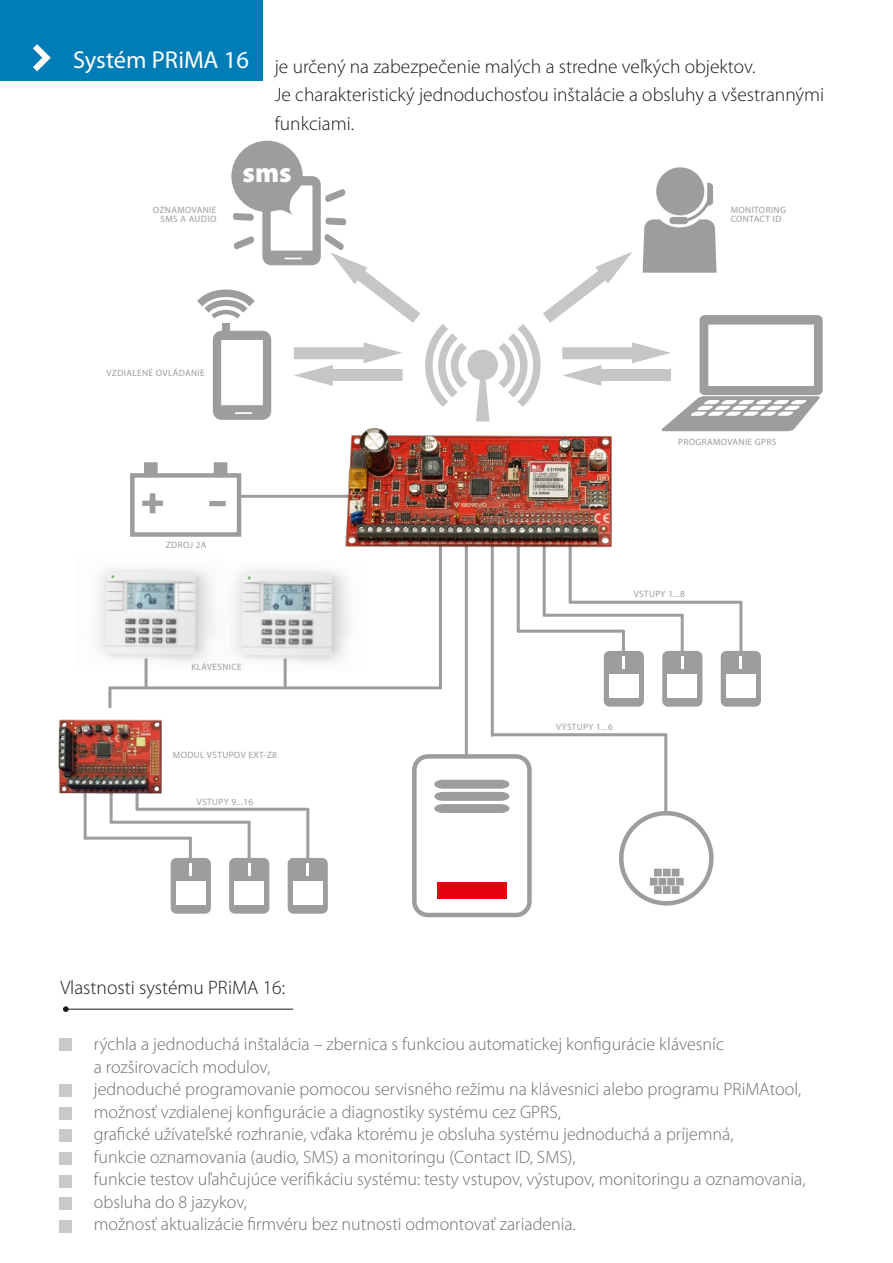
<style>
.page{position:relative;width:893px;height:1263px;background:#fff}
.page>*{position:absolute;margin:0;border:0;box-sizing:border-box;transform-origin:0 0}
.t1{font:900 27.75px "Myriad Pro";color:#fff}
.t2{font:24.45px "Myriad Pro";color:#fff}
.t3{font:300 19.5px/28.5px "Myriad Pro";color:#1a1a18}
.t4{font:300 18px/22.5px "Myriad Pro";color:#6f6f6e}
.t5{font:9.15px/9.1px "Myriad Pro";letter-spacing:.04em;color:#9c9d9d;text-align:right}
</style>
<div class="page">
<img style="left:0;top:0;width:789px;height:1233px">
<img style="left:75px;top:558px;width:150px;height:113px">
<img style="left:212px;top:559px;width:149px;height:113px">
<div style="left:619px;top:811px;width:95px;height:94px;border:4px solid #9c9d9d;border-radius:50%"></div>
<div style="left:654px;top:869px;width:8px;height:7px;background:#9c9d9d;border:2px solid #9c9d9d"></div>
<div style="left:663px;top:869px;width:8px;height:7px;background:#9c9d9d;border:2px solid #9c9d9d"></div>
<div style="left:672px;top:869px;width:7px;height:7px;background:#9c9d9d"></div>
<svg style="left:654px;top:886px;width:8px;height:8px"></svg>
<svg style="left:663px;top:886px;width:8px;height:8px"></svg>
<div style="left:672px;top:886px;width:7px;height:8px;background:#9c9d9d;border:2px solid #9c9d9d"></div>
<div style="left:650px;top:878px;width:7px;height:7px;background:#9c9d9d"></div>
<div style="left:658px;top:878px;width:8px;height:7px;background:#9c9d9d;border:2px solid #9c9d9d"></div>
<div style="left:667px;top:878px;width:8px;height:7px;background:#9c9d9d;border:2px solid #9c9d9d"></div>
<div style="left:676px;top:878px;width:8px;height:7px;background:#9c9d9d;border:2px solid #9c9d9d"></div>
<div style="left:412px;top:754px;width:120px;height:163px;border:4px solid #9c9d9d;border-radius:14px"></div>
<svg style="left:434px;top:780px;width:75px;height:33px"></svg>
<div style="left:437px;top:882px;width:69px;height:16px;background:#e3000f"></div>
<div style="left:130px;top:473px;width:111px;height:64px;border:4px solid #9c9d9d"></div>
<svg style="left:141px;top:492px;width:23px;height:22px"></svg>
<div style="left:209px;top:501px;width:17px;height:5px;background:#9c9d9d;border:2px solid #9c9d9d"></div>
<div style="left:144px;top:462px;width:14px;height:14px;background:#9c9d9d;border:2px solid #9c9d9d"></div>
<div style="left:214px;top:462px;width:13px;height:14px;background:#9c9d9d;border:2px solid #9c9d9d"></div>
<hr style="left:239px;top:495px;width:122px;height:3px;background:#9c9d9d">
<hr style="left:110px;top:686px;width:330px;height:3px;background:#9c9d9d">
<hr style="left:145px;top:659px;width:3px;height:28px;background:#9c9d9d">
<hr style="left:108px;top:688px;width:3px;height:19px;background:#9c9d9d">
<hr style="left:284px;top:659px;width:3px;height:28px;background:#9c9d9d">
<hr style="left:465px;top:545px;width:3px;height:211px;background:#9c9d9d">
<hr style="left:664px;top:735px;width:3px;height:78px;background:#9c9d9d">
<hr style="left:491px;top:545px;width:3px;height:190px;background:#9c9d9d">
<div style="left:604px;top:651px;width:40px;height:56px;background:#9c9d9d;border-radius:6px"></div>
<div style="left:609px;top:674px;width:29px;height:24px;background:#fff"></div>
<svg style="left:623px;top:656px;width:2px;height:12px"></svg>
<div style="left:662px;top:651px;width:40px;height:56px;background:#9c9d9d;border-radius:6px"></div>
<div style="left:668px;top:674px;width:29px;height:24px;background:#fff"></div>
<svg style="left:681px;top:656px;width:2px;height:12px"></svg>
<div style="left:721px;top:651px;width:40px;height:56px;background:#9c9d9d;border-radius:6px"></div>
<div style="left:726px;top:674px;width:29px;height:24px;background:#fff"></div>
<svg style="left:740px;top:656px;width:2px;height:12px"></svg>
<hr style="left:517px;top:545px;width:3px;height:86px;background:#9c9d9d">
<hr style="left:543px;top:545px;width:3px;height:70px;background:#9c9d9d">
<hr style="left:622px;top:631px;width:3px;height:22px;background:#9c9d9d">
<hr style="left:681px;top:615px;width:3px;height:38px;background:#9c9d9d">
<hr style="left:739px;top:602px;width:3px;height:51px;background:#9c9d9d">
<hr style="left:569px;top:545px;width:3px;height:57px;background:#9c9d9d">
<hr style="left:570px;top:601px;width:171px;height:3px;background:#9c9d9d">
<hr style="left:544px;top:614px;width:138px;height:3px;background:#9c9d9d">
<hr style="left:518px;top:630px;width:105px;height:3px;background:#9c9d9d">
<div style="left:171px;top:858px;width:40px;height:56px;background:#9c9d9d;border-radius:6px"></div>
<div style="left:176px;top:881px;width:29px;height:24px;background:#fff"></div>
<svg style="left:190px;top:863px;width:2px;height:12px"></svg>
<div style="left:229px;top:858px;width:40px;height:56px;background:#9c9d9d;border-radius:6px"></div>
<div style="left:235px;top:881px;width:29px;height:24px;background:#fff"></div>
<svg style="left:248px;top:863px;width:2px;height:12px"></svg>
<div style="left:288px;top:858px;width:40px;height:56px;background:#9c9d9d;border-radius:6px"></div>
<div style="left:293px;top:881px;width:29px;height:24px;background:#fff"></div>
<svg style="left:307px;top:863px;width:2px;height:12px"></svg>
<hr style="left:84px;top:752px;width:3px;height:86px;background:#9c9d9d">
<hr style="left:110px;top:752px;width:3px;height:70px;background:#9c9d9d">
<hr style="left:189px;top:838px;width:3px;height:22px;background:#9c9d9d">
<hr style="left:248px;top:822px;width:3px;height:38px;background:#9c9d9d">
<hr style="left:306px;top:809px;width:3px;height:51px;background:#9c9d9d">
<hr style="left:136px;top:752px;width:3px;height:57px;background:#9c9d9d">
<hr style="left:137px;top:808px;width:171px;height:3px;background:#9c9d9d">
<hr style="left:111px;top:821px;width:138px;height:3px;background:#9c9d9d">
<hr style="left:85px;top:837px;width:105px;height:3px;background:#9c9d9d">
<hr style="left:492px;top:733px;width:174px;height:3px;background:#9c9d9d">
<hr style="left:439px;top:540px;width:3px;height:148px;background:#9c9d9d">
<img style="left:56px;top:717px;width:107px;height:79px">
<img style="left:335px;top:431px;width:289px;height:155px">
<svg style="left:192px;top:141px;width:631px;height:290px"></svg>
<div style="left:0;top:0;width:262px;height:80px;background:#007db7"></div>
<svg style="left:33px;top:44px;width:18px;height:28px"></svg>
<hr style="left:66px;top:1009px;width:227px;height:1px;background:#1a1a18">
<svg style="left:63px;top:1006px;width:6px;height:6px"></svg>
<div style="left:59px;top:1038px;width:12px;height:12px;background:#c8c9c9"></div>
<div style="left:59px;top:1084px;width:12px;height:13px;background:#c8c9c9"></div>
<div style="left:59px;top:1107px;width:12px;height:12px;background:#c8c9c9"></div>
<div style="left:59px;top:1129px;width:12px;height:13px;background:#c8c9c9"></div>
<div style="left:59px;top:1152px;width:12px;height:13px;background:#c8c9c9"></div>
<div style="left:59px;top:1175px;width:12px;height:12px;background:#c8c9c9"></div>
<div style="left:59px;top:1220px;width:12px;height:12px;background:#c8c9c9"></div>
<div style="left:59px;top:1197px;width:12px;height:13px;background:#c8c9c9"></div>
<h2 class="t2" style="left:73px;top:46px;width:177px">Systém PRiMA 16</h2>
<p class="t3" style="left:275px;top:52px;width:551px">je určený na zabezpečenie malých a stredne veľkých objektov.<br>Je charakteristický jednoduchosťou inštalácie a obsluhy a všestrannými funkciami.</p>
<h1 class="t1" style="left:243px;top:157px;width:51px">sms</h1>
<p class="t5" style="left:153px;top:205px;width:65px">OZNAMOVANIE<br>SMS A AUDIO</p>
<p class="t5" style="left:731px;top:205px;width:57px;text-align:left">MONITORING<br>CONTACT ID</p>
<p class="t5" style="left:106px;top:369px;width:100px">VZDIALENÉ OVLÁDANIE</p>
<p class="t5" style="left:166px;top:541px;width:42px">ZDROJ 2A</p>
<p class="t5" style="left:191px;top:663px;width:52px">KLÁVESNICE</p>
<p class="t5" style="left:173px;top:750px;width:106px">MODUL VSTUPOV EXT-Z8</p>
<p class="t5" style="left:197px;top:797px;width:58px">VSTUPY 9...16</p>
<p class="t5" style="left:678px;top:438px;width:100px">PROGRAMOVANIE GPRS</p>
<p class="t5" style="left:634px;top:589px;width:53px">VSTUPY 1...8</p>
<p class="t5" style="left:556px;top:722px;width:58px">VÝSTUPY 1...6</p>
<p class="t3" style="left:60px;top:973px;width:226px">Vlastnosti systému PRiMA 16:</p>
<p class="t4" style="left:94px;top:1033px;width:713px">rýchla a jednoduchá inštalácia – zbernica s funkciou automatickej konfigurácie klávesníc<br>a rozširovacích modulov,<br>jednoduché programovanie pomocou servisného režimu na klávesnici alebo programu PRiMAtool, možnosť vzdialenej konfigurácie a diagnostiky systému cez GPRS,<br>grafické užívateľské rozhranie, vďaka ktorému je obsluha systému jednoduchá a príjemná,<br>funkcie oznamovania (audio, SMS) a monitoringu (Contact ID, SMS),<br>funkcie testov uľahčujúce verifikáciu systému: testy vstupov, výstupov, monitoringu a oznamovania, obsluha do 8 jazykov,<br>možnosť aktualizácie firmvéru bez nutnosti odmontovať zariadenia.</p>
</div>
